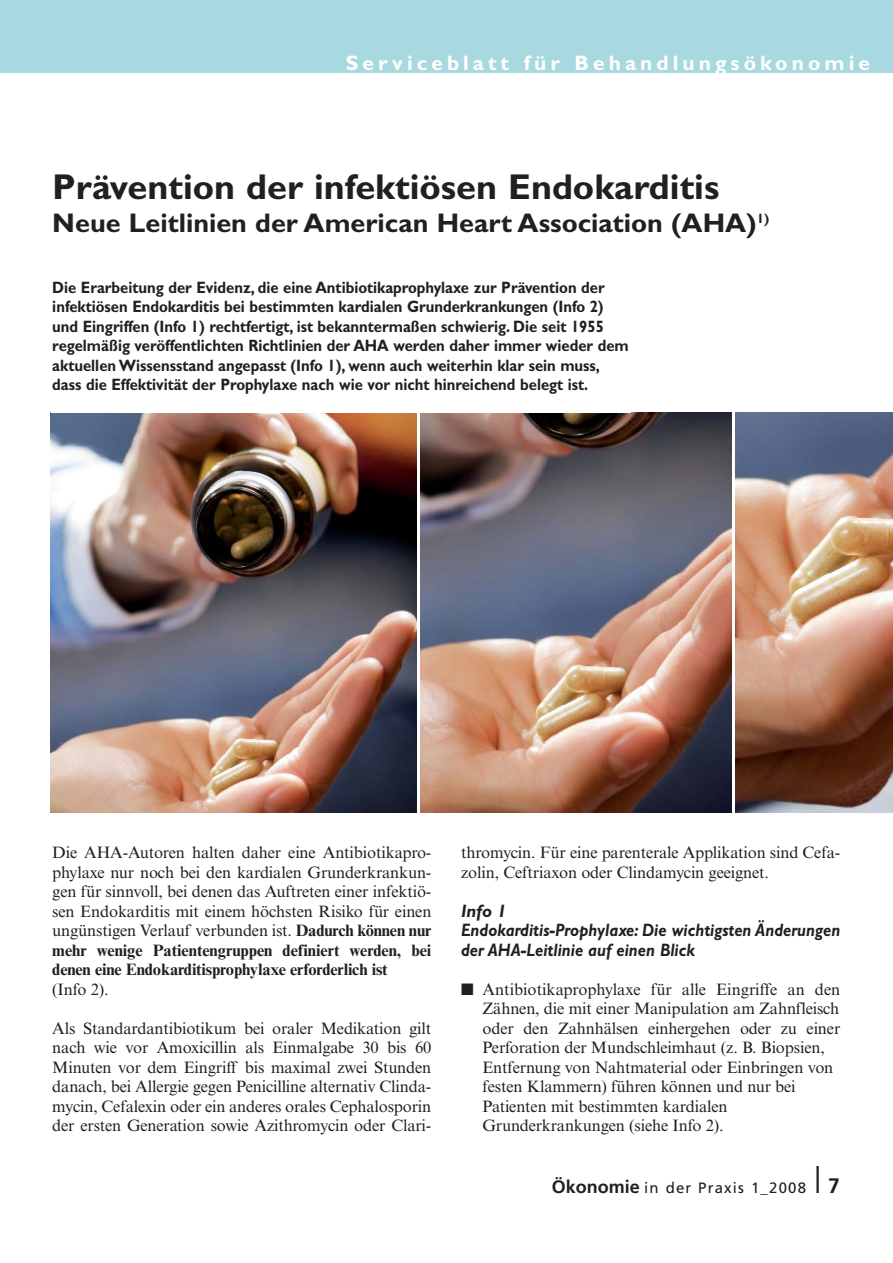
<style>
.page{position:relative;width:893px;height:1263px;background:#fff}
.page>*{position:absolute;margin:0;border:0;box-sizing:border-box;transform-origin:0 0}
.t1{font:700 36px "Gill Sans Std";color:#231f20}
.t2{font:300 36px "Frutiger LT Std";color:#231f20}
.t3{font:700 27px "Gill Sans Std";color:#231f20}
.t4{font:700 21px "Gill Sans Std";letter-spacing:.195em;color:#fff}
.t5{font:italic 700 18px/19.5px "Gill Sans Std";color:#231f20}
.t6{font:16.5px/19.5px "Times New Roman MT Std";letter-spacing:-.01em;color:#231f20;text-align:justify}
.t7{font:700 16.5px/19.5px "Gill Sans Std";color:#231f20;scale:.9 1}
.t8{font:15px "Frutiger LT Std";letter-spacing:.08em;color:#231f20}
.s1{font-weight:700}
.s2{font-weight:700;font-size:18px}
.s3{font-weight:700;font-size:21px}
</style>
<div class="page">
<div style="left:0;top:0;width:893px;height:72px;background:#a9d9e0"></div>
<img style="left:51px;top:413px;width:365px;height:399px">
<img style="left:421px;top:413px;width:310px;height:399px">
<img style="left:735px;top:413px;width:158px;height:399px">
<p class="t4" style="left:346px;top:55px;width:526px">Serviceblatt für Behandlungsökonomie</p>
<h1 class="t1" style="left:52px;top:173px;width:668px">Prävention der infektiösen Endokarditis</h1>
<h2 class="t3" style="left:52px;top:212px;width:718px">Neue Leitlinien der American Heart Association (AHA)<sup>1)</sup></h2>
<p class="t7" style="left:52px;top:279px;width:642px">Die Erarbeitung der Evidenz, die eine Antibiotikaprophylaxe zur Prävention der infektiösen Endokarditis bei bestimmten kardialen Grunderkrankungen (Info 2) und Eingriffen (Info 1) rechtfertigt, ist bekanntermaßen schwierig. Die seit 1955 regelmäßig veröffentlichten Richtlinien der AHA werden daher immer wieder dem aktuellen Wissensstand angepasst (Info 1), wenn auch weiterhin klar sein muss, dass die Effektivität der Prophylaxe nach wie vor nicht hinreichend belegt ist.</p>
<p class="t6" style="left:52px;top:844px;width:381px">Die AHA-Autoren halten daher eine Antibiotikapro&shy;phylaxe nur noch bei den kardialen Grunderkrankun&shy;gen für sinnvoll, bei denen das Auftreten einer infektiö&shy;sen Endokarditis mit einem höchsten Risiko für einen ungünstigen Verlauf verbunden ist. <span class="s1">Dadurch können nur mehr wenige Patientengruppen definiert werden, bei denen eine Endokarditisprophylaxe erforderlich ist</span></p>
<p class="t6" style="left:52px;top:981px;width:58px">(Info 2).</p>
<p class="t6" style="left:52px;top:1020px;width:381px">Als Standardantibiotikum bei oraler Medikation gilt nach wie vor Amoxicillin als Einmalgabe 30 bis 60<br>Minuten vor dem Eingriff bis maximal zwei Stunden danach, bei Allergie gegen Penicilline alternativ Clinda&shy;mycin, Cefalexin oder ein anderes orales Cephalosporin der ersten Generation sowie Azithromycin oder Clari-</p>
<p class="t6" style="left:461px;top:844px;width:380px">thromycin. Für eine parenterale Applikation sind Cefa&shy;zolin, Ceftriaxon oder Clindamycin geeignet.</p>
<p class="t5" style="left:461px;top:903px;width:381px">Info 1<br>Endokarditis-Prophylaxe: Die wichtigsten Änderungen der AHA-Leitlinie auf einen Blick</p>
<p class="t6" style="left:482px;top:981px;width:359px;text-align:left;text-indent:-21px">■ Antibiotikaprophylaxe für alle Eingriffe an den Zähnen, die mit einer Manipulation am Zahnfleisch oder den Zahnhälsen einhergehen oder zu einer Perforation der Mundschleimhaut (z. B. Biopsien, Entfernung von Nahtmaterial oder Einbringen von festen Klammern) führen können und nur bei Patienten mit bestimmten kardialen Grunderkrankungen (siehe Info 2).</p>
<p class="t8" style="left:552px;top:1180px;width:256px"><span class="s2">Ökonomie</span> in der Praxis 1_2008</p>
<h1 class="t2" style="left:814px;top:1163px;width:28px">l <span class="s3">7</span></h1>
</div>
